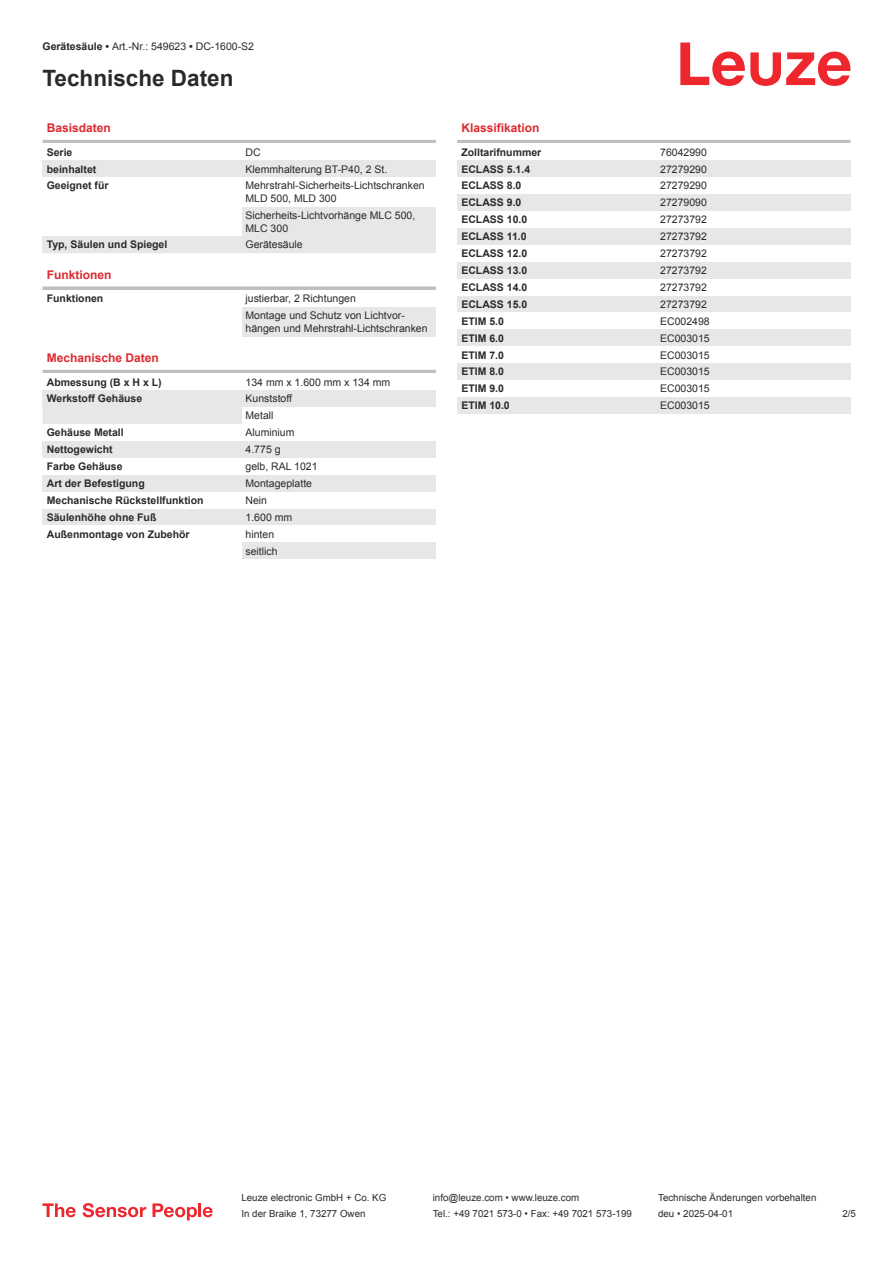
<style>
.page{position:relative;width:893px;height:1263px;background:#fff}
.page>*{position:absolute;margin:0;border:0;box-sizing:border-box;transform-origin:0 0}
.t1{font:700 22.5px "Arial";color:#2b292a}
.t2{font:700 12px "Arial";color:#db2a30}
.t3{font:10.5px/17px "Arial";color:#2b292a}
.t4{font:700 10.5px "Arial";color:#2b292a}
.t5{font:9.75px "Arial";color:#2b292a}
.s1{font-weight:700}
</style>
<div class="page">
<svg style="left:680px;top:43px;width:170px;height:43px"></svg>
<svg style="left:43px;top:336px;width:393px;height:88px"></svg>
<hr style="left:43px;top:140px;width:393px;height:3px;background:#bdbfc1">
<div style="left:43px;top:160px;width:199px;height:17px;background:#e6e7e9"></div>
<div style="left:242px;top:160px;width:194px;height:17px;background:#e6e7e9"></div>
<div style="left:242px;top:207px;width:194px;height:29px;background:#e6e7e9"></div>
<div style="left:43px;top:236px;width:199px;height:17px;background:#e6e7e9"></div>
<div style="left:242px;top:236px;width:194px;height:17px;background:#e6e7e9"></div>
<svg style="left:43px;top:286px;width:393px;height:4px;background:#c4c6c8"></svg>
<div style="left:242px;top:307px;width:194px;height:29px;background:#e6e7e9"></div>
<div style="left:43px;top:353px;width:393px;height:19px;background:#fff"></div>
<hr style="left:43px;top:370px;width:393px;height:3px;background:#bdbfc1">
<div style="left:43px;top:373px;width:199px;height:17px;background:#fff"></div>
<div style="left:242px;top:373px;width:194px;height:17px;background:#fff"></div>
<div style="left:43px;top:390px;width:199px;height:17px;background:#e6e7e9"></div>
<div style="left:242px;top:390px;width:194px;height:17px;background:#e6e7e9"></div>
<div style="left:242px;top:407px;width:194px;height:17px;background:#fff"></div>
<div style="left:43px;top:441px;width:199px;height:17px;background:#e6e7e9"></div>
<div style="left:242px;top:441px;width:194px;height:17px;background:#e6e7e9"></div>
<div style="left:43px;top:475px;width:199px;height:17px;background:#e6e7e9"></div>
<div style="left:242px;top:475px;width:194px;height:17px;background:#e6e7e9"></div>
<div style="left:43px;top:509px;width:199px;height:16px;background:#e6e7e9"></div>
<div style="left:242px;top:509px;width:194px;height:16px;background:#e6e7e9"></div>
<div style="left:242px;top:542px;width:194px;height:17px;background:#e6e7e9"></div>
<hr style="left:457px;top:140px;width:393px;height:3px;background:#bdbfc1">
<div style="left:457px;top:160px;width:200px;height:17px;background:#e6e7e9"></div>
<div style="left:657px;top:160px;width:193px;height:17px;background:#e6e7e9"></div>
<div style="left:457px;top:194px;width:200px;height:17px;background:#e6e7e9"></div>
<div style="left:657px;top:194px;width:193px;height:17px;background:#e6e7e9"></div>
<div style="left:457px;top:228px;width:200px;height:17px;background:#e6e7e9"></div>
<div style="left:657px;top:228px;width:193px;height:17px;background:#e6e7e9"></div>
<div style="left:457px;top:262px;width:200px;height:17px;background:#e6e7e9"></div>
<div style="left:657px;top:262px;width:193px;height:17px;background:#e6e7e9"></div>
<div style="left:457px;top:296px;width:200px;height:16px;background:#e6e7e9"></div>
<div style="left:657px;top:296px;width:193px;height:16px;background:#e6e7e9"></div>
<div style="left:457px;top:329px;width:200px;height:17px;background:#e6e7e9"></div>
<div style="left:657px;top:329px;width:193px;height:17px;background:#e6e7e9"></div>
<div style="left:457px;top:363px;width:200px;height:17px;background:#e6e7e9"></div>
<div style="left:657px;top:363px;width:193px;height:17px;background:#e6e7e9"></div>
<div style="left:457px;top:397px;width:200px;height:17px;background:#e6e7e9"></div>
<div style="left:657px;top:397px;width:193px;height:17px;background:#e6e7e9"></div>
<svg style="left:43px;top:1203px;width:33px;height:14px"></svg>
<svg style="left:83px;top:1203px;width:63px;height:14px"></svg>
<svg style="left:153px;top:1203px;width:44px;height:17px"></svg>
<hr style="left:198px;top:1203px;width:3px;height:14px;background:#ed272d">
<svg style="left:203px;top:1207px;width:10px;height:10px"></svg>
<p class="t3" style="left:43px;top:39px;width:213px"><span class="s1">Gerätesäule •</span> Art.-Nr.: 549623 <span class="s1">•</span> DC-1600-S2</p>
<h1 class="t1" style="left:43px;top:70px;width:192px">Technische Daten</h1>
<p class="t2" style="left:47px;top:123px;width:66px">Basisdaten</p>
<p class="t4" style="left:47px;top:148px;width:27px">Serie</p>
<p class="t3" style="left:246px;top:144px;width:17px">DC</p>
<p class="t4" style="left:47px;top:165px;width:51px">beinhaltet</p>
<p class="t3" style="left:246px;top:161px;width:143px">Klemmhalterung BT-P40, 2 St.</p>
<p class="t4" style="left:47px;top:182px;width:63px">Geeignet für</p>
<p class="t3" style="left:246px;top:180px;width:181px;line-height:12.6px">Mehrstrahl-Sicherheits-Lichtschranken<br>MLD 500, MLD 300</p>
<p class="t3" style="left:246px;top:210px;width:171px;line-height:12.6px">Sicherheits-Lichtvorhänge MLC 500,<br>MLC 300</p>
<p class="t4" style="left:47px;top:241px;width:122px">Typ, Säulen und Spiegel</p>
<p class="t3" style="left:246px;top:237px;width:59px">Gerätesäule</p>
<p class="t2" style="left:47px;top:270px;width:66px">Funktionen</p>
<p class="t4" style="left:47px;top:295px;width:58px">Funktionen</p>
<p class="t3" style="left:246px;top:291px;width:161px">justierbar, 2 Richtungen<br>Montage und Schutz von Lichtvor-</p>
<p class="t3" style="left:246px;top:321px;width:184px">hängen und Mehrstrahl-Lichtschranken</p>
<p class="t2" style="left:47px;top:353px;width:114px">Mechanische Daten</p>
<p class="t4" style="left:47px;top:378px;width:116px">Abmessung (B x H x L)</p>
<p class="t3" style="left:246px;top:374px;width:146px">134 mm x 1.600 mm x 134 mm</p>
<p class="t4" style="left:47px;top:395px;width:97px">Werkstoff Gehäuse</p>
<p class="t3" style="left:246px;top:391px;width:48px">Kunststoff<br>Metall</p>
<p class="t4" style="left:47px;top:429px;width:79px">Gehäuse Metall</p>
<p class="t3" style="left:246px;top:425px;width:51px">Aluminium</p>
<p class="t4" style="left:47px;top:445px;width:67px">Nettogewicht</p>
<p class="t3" style="left:246px;top:442px;width:37px">4.775 g</p>
<p class="t4" style="left:47px;top:462px;width:77px">Farbe Gehäuse</p>
<p class="t3" style="left:246px;top:459px;width:73px">gelb, RAL 1021</p>
<p class="t4" style="left:47px;top:479px;width:100px">Art der Befestigung</p>
<p class="t3" style="left:246px;top:476px;width:68px">Montageplatte</p>
<p class="t4" style="left:47px;top:496px;width:158px">Mechanische Rückstellfunktion</p>
<p class="t3" style="left:246px;top:493px;width:23px">Nein</p>
<p class="t4" style="left:47px;top:513px;width:111px">Säulenhöhe ohne Fuß</p>
<p class="t3" style="left:246px;top:510px;width:48px">1.600 mm</p>
<p class="t4" style="left:47px;top:530px;width:144px">Außenmontage von Zubehör</p>
<p class="t3" style="left:246px;top:526px;width:34px">hinten seitlich</p>
<p class="t2" style="left:461px;top:123px;width:80px">Klassifikation</p>
<p class="t4" style="left:461px;top:148px;width:81px">Zolltarifnummer</p>
<p class="t3" style="left:660px;top:144px;width:48px">76042990</p>
<p class="t4" style="left:461px;top:165px;width:70px">ECLASS 5.1.4</p>
<p class="t3" style="left:660px;top:161px;width:48px">27279290</p>
<p class="t4" style="left:461px;top:182px;width:62px">ECLASS 8.0</p>
<p class="t3" style="left:660px;top:178px;width:48px">27279290</p>
<p class="t4" style="left:461px;top:199px;width:62px">ECLASS 9.0</p>
<p class="t3" style="left:660px;top:195px;width:48px">27279090</p>
<p class="t4" style="left:461px;top:216px;width:67px">ECLASS 10.0</p>
<p class="t3" style="left:660px;top:212px;width:48px">27273792</p>
<p class="t4" style="left:461px;top:233px;width:67px">ECLASS 11.0</p>
<p class="t3" style="left:660px;top:229px;width:48px">27273792</p>
<p class="t4" style="left:461px;top:249px;width:67px">ECLASS 12.0</p>
<p class="t3" style="left:660px;top:246px;width:48px">27273792</p>
<p class="t4" style="left:461px;top:266px;width:67px">ECLASS 13.0</p>
<p class="t3" style="left:660px;top:263px;width:48px">27273792</p>
<p class="t4" style="left:461px;top:283px;width:67px">ECLASS 14.0</p>
<p class="t3" style="left:660px;top:280px;width:48px">27273792</p>
<p class="t4" style="left:461px;top:300px;width:67px">ECLASS 15.0</p>
<p class="t3" style="left:660px;top:297px;width:48px">27273792</p>
<p class="t4" style="left:461px;top:317px;width:44px">ETIM 5.0</p>
<p class="t3" style="left:660px;top:313px;width:51px">EC002498</p>
<p class="t4" style="left:461px;top:334px;width:44px">ETIM 6.0</p>
<p class="t3" style="left:660px;top:330px;width:51px">EC003015</p>
<p class="t4" style="left:461px;top:351px;width:44px">ETIM 7.0</p>
<p class="t3" style="left:660px;top:347px;width:51px">EC003015</p>
<p class="t4" style="left:461px;top:368px;width:44px">ETIM 8.0</p>
<p class="t3" style="left:660px;top:364px;width:51px">EC003015</p>
<p class="t4" style="left:461px;top:385px;width:44px">ETIM 9.0</p>
<p class="t3" style="left:660px;top:381px;width:51px">EC003015</p>
<p class="t4" style="left:461px;top:402px;width:50px">ETIM 10.0</p>
<p class="t3" style="left:660px;top:398px;width:51px">EC003015</p>
<p class="t5" style="left:241px;top:1194px;width:146px">Leuze electronic GmbH + Co. KG</p>
<p class="t5" style="left:433px;top:1194px;width:148px">info@leuze.com • www.leuze.com</p>
<p class="t5" style="left:658px;top:1194px;width:160px">Technische Änderungen vorbehalten</p>
<p class="t5" style="left:241px;top:1210px;width:126px">In der Braike 1, 73277 Owen</p>
<p class="t5" style="left:433px;top:1210px;width:201px">Tel.: +49 7021 573-0 • Fax: +49 7021 573-199</p>
<p class="t5" style="left:658px;top:1210px;width:76px">deu • 2025-04-01</p>
<p class="t5" style="left:842px;top:1210px;width:15px">2 /5</p>
</div>
